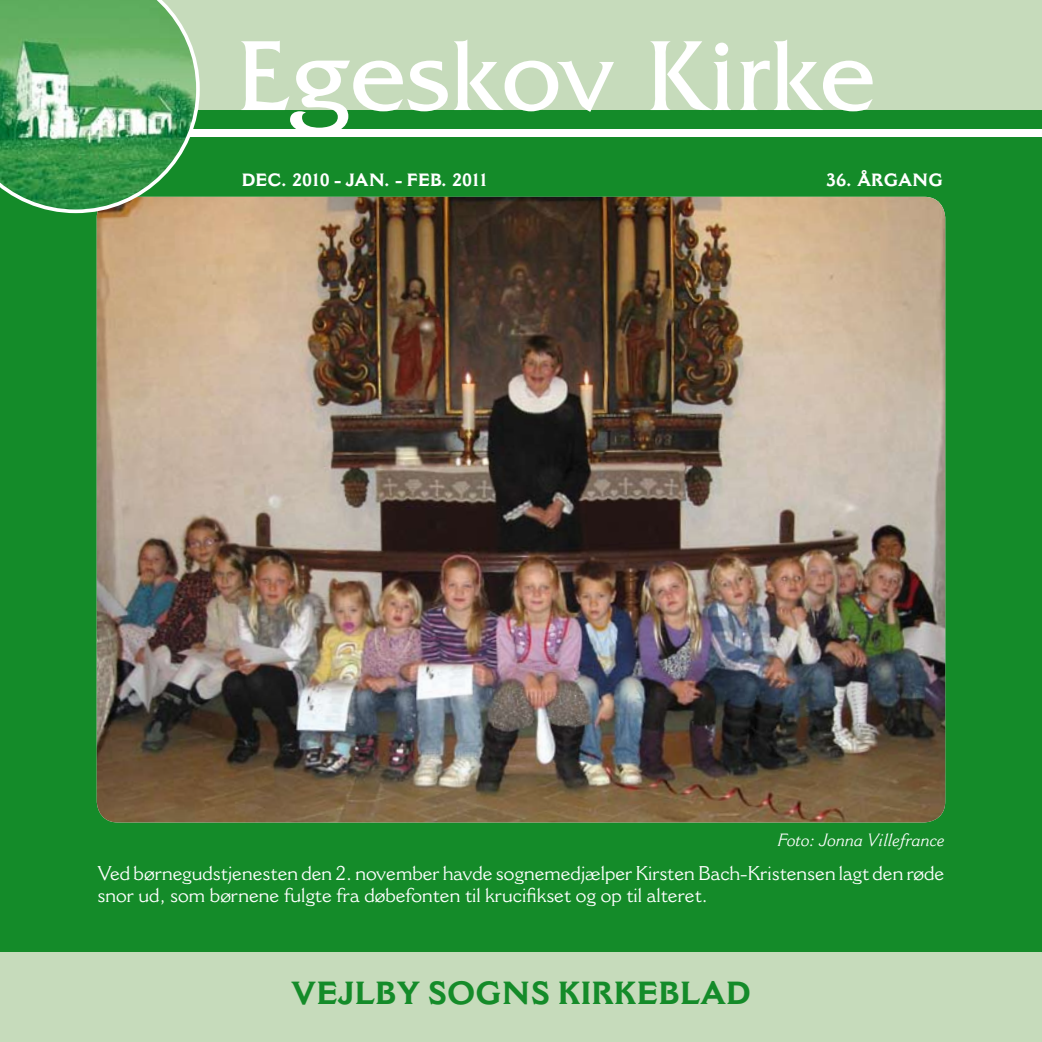
<style>
.page{position:relative;width:1042px;height:1042px;background:#fff}
.page>*{position:absolute;margin:0;border:0;box-sizing:border-box;transform-origin:0 0}
.t1{font:104.48px "Friz Quadrata Std";letter-spacing:.01em;color:#fff}
.t2{font:700 31.5px "Cantoria MT Std";color:#148b29}
.t3{font:19.6px/22.2px "Cantoria MT Std";color:#fff}
.t4{font:700 17.5px "Cantoria MT Std";color:#fff}
.t5{font:italic 17.5px "Cantoria MT Std";color:#fff}
</style>
<div class="page">
<div style="left:0;top:137px;width:1042px;height:905px;background:#148b29"></div>
<div style="left:0;top:0;width:1042px;height:112px;background:#c6dbbb"></div>
<div style="left:0;top:952px;width:1042px;height:90px;background:#c6dbbb"></div>
<div style="left:0;top:110px;width:1042px;height:19px;background:#148b29"></div>
<img style="left:97px;top:197px;width:848px;height:625px">
<svg style="left:0;top:0;width:200px;height:213px;background:#65ac6c"></svg>
<h1 class="t1" style="left:237px;top:18px;width:639px">Egeskov Kirke</h1>
<p class="t4" style="left:242px;top:169px;width:247px">DEC. 2010 - JAN. - FEB. 2011</p>
<p class="t4" style="left:826px;top:169px;width:118px">36. ÅRGANG</p>
<p class="t5" style="left:778px;top:830px;width:169px">Foto: Jonna Villefrance</p>
<p class="t3" style="left:98px;top:862px;width:848px">Ved børnegudstjenesten den 2. november havde sognemedjælper Kirsten Bach-Kristensen lagt den røde snor ud, som børnene fulgte fra døbefonten til krucifikset og op til alteret.</p>
<h2 class="t2" style="left:291px;top:973px;width:461px">VEJLBY SOGNS KIRKEBLAD</h2>
</div>
